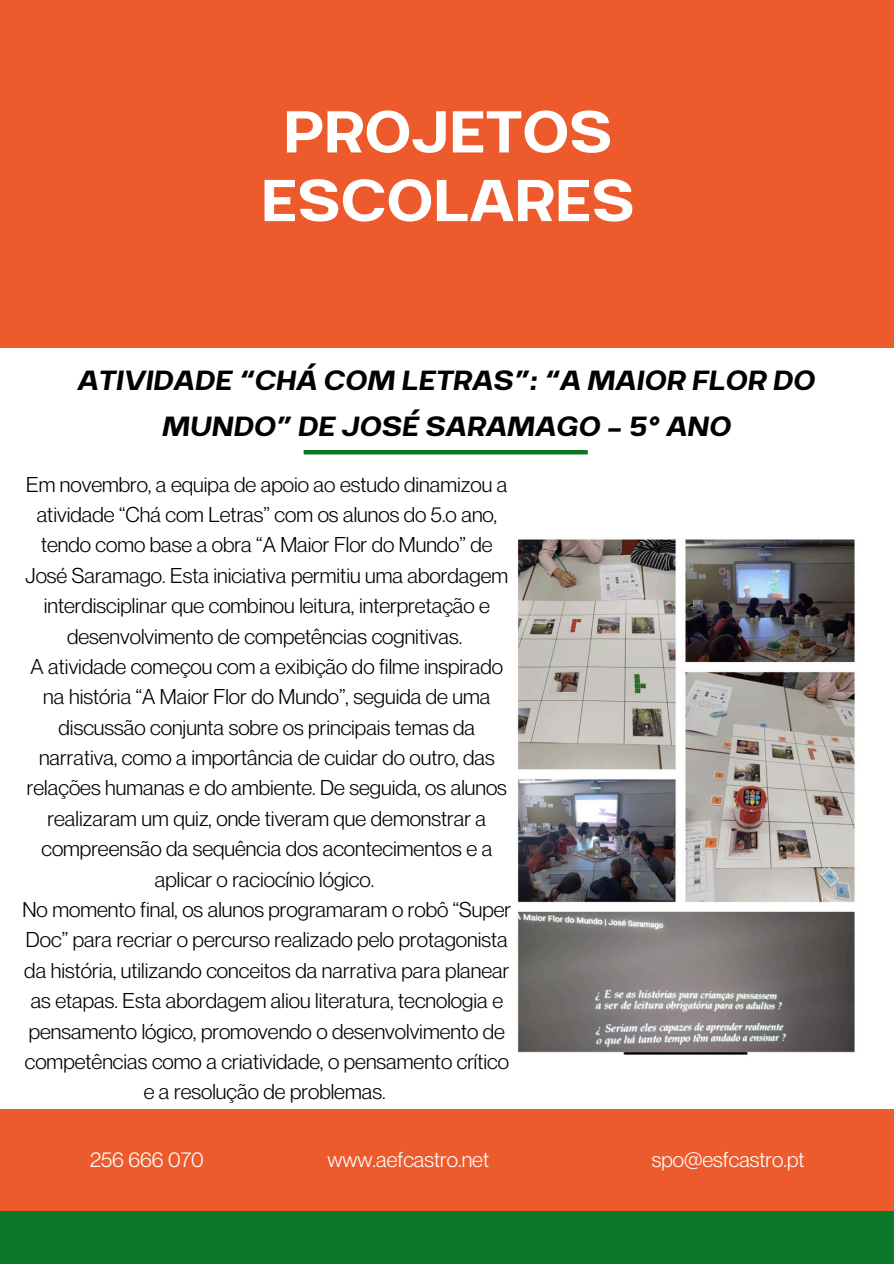
<style>
.page{position:relative;width:894px;height:1264px;background:#fff}
.page>*{position:absolute;margin:0;border:0;box-sizing:border-box;transform-origin:0 0}
.t1{font:70.35px/68.7px "Breul Grotesk A";color:#fff;text-align:center}
.t2{font:italic 33.15px/45.3px "Breul Grotesk A";color:#000;text-align:center}
.t3{font:21px/30.3px "Neue Montreal";color:#000;text-align:center}
.t4{font:21px "Neue Montreal";color:#fff}
</style>
<div class="page">
<div style="left:0;top:0;width:893px;height:348px;background:#ed5b2d"></div>
<div style="left:0;top:1108px;width:893px;height:104px;background:#ed5b2d"></div>
<div style="left:0;top:1211px;width:893px;height:52px;background:#0d7728"></div>
<hr style="left:303px;top:450px;width:284px;height:4px;background:#0d7728">
<img style="left:517px;top:539px;width:338px;height:516px">
<h1 class="t1" style="left:261px;top:89px;width:375px">PROJETOS<br>ESCOLARES</h1>
<p class="t2" style="left:77px;top:354px;width:739px">ATIVIDADE “CHÁ COM LETRAS”: “A MAIOR FLOR DO<br>MUNDO” DE JOSÉ SARAMAGO - 5º ANO</p>
<p class="t3" style="left:26px;top:468px;width:484px">Em novembro, a equipa de apoio ao estudo dinamizou a atividade “Chá com Letras” com os alunos do 5.º ano, tendo como base a obra “A Maior Flor do Mundo” de José Saramago. Esta iniciativa permitiu uma abordagem interdisciplinar que combinou leitura, interpretação e desenvolvimento de competências cognitivas.</p>
<p class="t3" style="left:27px;top:651px;width:481px">A atividade começou com a exibição do filme inspirado na história “A Maior Flor do Mundo”, seguida de uma discussão conjunta sobre os principais temas da narrativa, como a importância de cuidar do outro, das relações humanas e do ambiente. De seguida, os alunos realizaram um quiz, onde tiveram que demonstrar a compreensão da sequência dos acontecimentos e a aplicar o raciocínio lógico.</p>
<p class="t3" style="left:22px;top:894px;width:490px">No momento final, os alunos programaram o robô “Super Doc” para recriar o percurso realizado pelo protagonista da história, utilizando conceitos da narrativa para planear as etapas. Esta abordagem aliou literatura, tecnologia e pensamento lógico, promovendo o desenvolvimento de competências como a criatividade, o pensamento crítico e a resolução de problemas.</p>
<h2 class="t4" style="left:90px;top:1146px;width:115px">256 666 070</h2>
<p class="t4" style="left:327px;top:1146px;width:163px">www.aefcastro.net</p>
<p class="t4" style="left:651px;top:1146px;width:154px">spo@esfcastro.pt</p>
</div>
